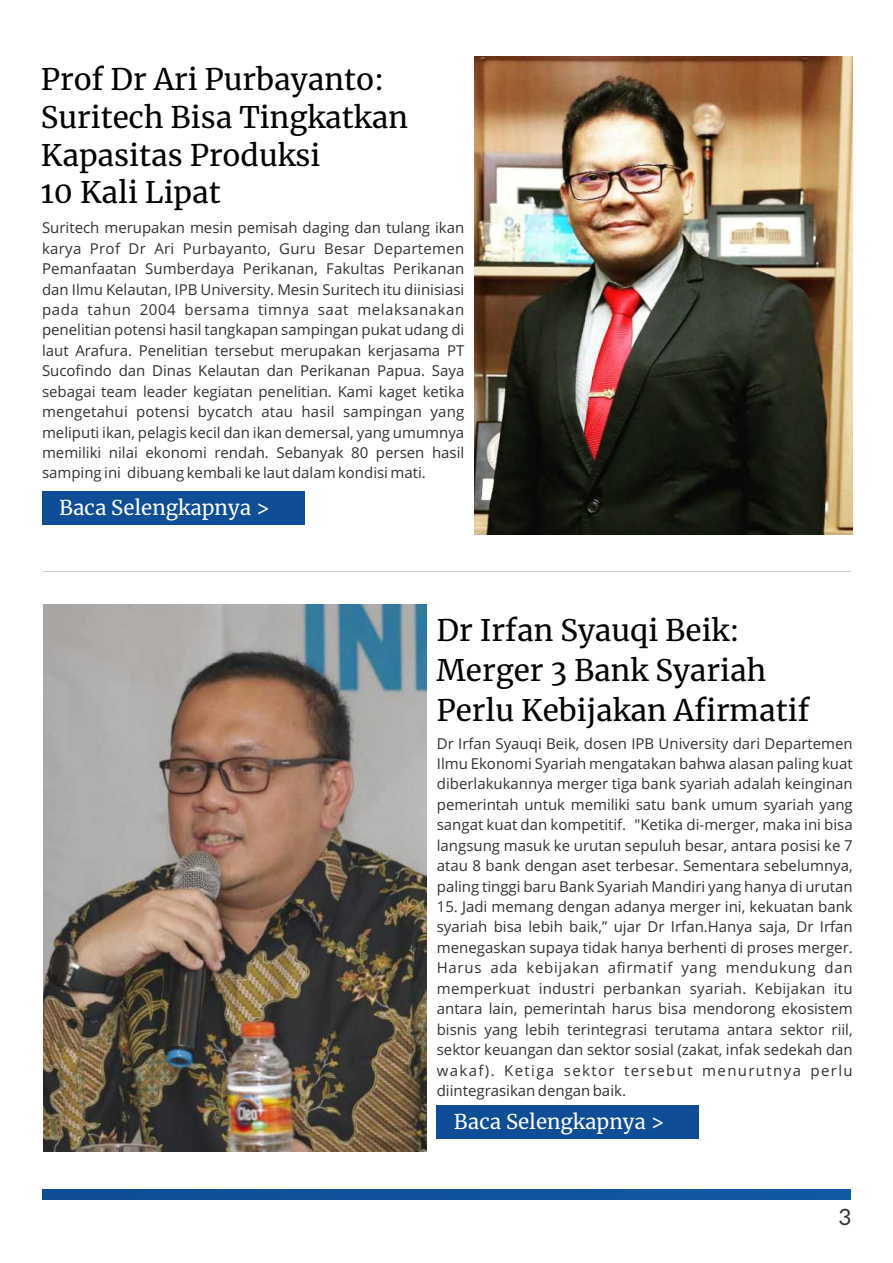
<style>
.page{position:relative;width:893px;height:1263px;background:#fff}
.page>*{position:absolute;margin:0;border:0;box-sizing:border-box;transform-origin:0 0}
.t1{font:29.7px/37.7px "Merriweather";color:#000}
.t2{font:22.5px "Lato";color:#333}
.t3{font:20.4px "Merriweather";color:#fff}
.t4{font:15px/20.4px "Open Sans";color:#333;text-align:justify}
</style>
<div class="page">
<div style="left:43px;top:1190px;width:807px;height:9px;background:#10539c"></div>
<div style="left:437px;top:1105px;width:262px;height:33px;background:#0f4d96"></div>
<hr style="left:43px;top:571px;width:807px;height:1px;background:#ccc">
<div style="left:42px;top:491px;width:262px;height:33px;background:#0f4d96"></div>
<img style="left:43px;top:604px;width:384px;height:547px">
<img style="left:474px;top:56px;width:379px;height:478px">
<h1 class="t1" style="left:41px;top:61px;width:369px">Prof Dr Ari Purbayanto:<br>Suritech Bisa Tingkatkan<br>Kapasitas Produksi<br>10 Kali Lipat</h1>
<p class="t4" style="left:42px;top:219px;width:424px">Suritech merupakan mesin pemisah daging dan tulang ikan karya Prof Dr Ari Purbayanto, Guru Besar Departemen Pemanfaatan Sumberdaya Perikanan, Fakultas Perikanan dan Ilmu Kelautan, IPB University. Mesin Suritech itu diinisiasi pada tahun 2004 bersama timnya saat melaksanakan penelitian potensi hasil tangkapan sampingan pukat udang di laut Arafura. Penelitian tersebut merupakan kerjasama PT Sucofindo dan Dinas Kelautan dan Perikanan Papua. Saya sebagai team leader kegiatan penelitian. Kami kaget ketika mengetahui potensi bycatch atau hasil sampingan yang meliputi ikan, pelagis kecil dan ikan demersal, yang umumnya memiliki nilai ekonomi rendah. Sebanyak 80 persen hasil samping ini dibuang kembali ke laut dalam kondisi mati.</p>
<h3 class="t3" style="left:59px;top:495px;width:212px">Baca Selengkapnya &gt;</h3>
<h1 class="t1" style="left:437px;top:611px;width:374px;line-height:39.6px">Dr Irfan Syauqi Beik:<br>Merger 3 Bank Syariah<br>Perlu Kebijakan Afirmatif</h1>
<p class="t4" style="left:437px;top:734px;width:417px">Dr Irfan Syauqi Beik, dosen IPB University dari Departemen Ilmu Ekonomi Syariah mengatakan bahwa alasan paling kuat diberlakukannya merger tiga bank syariah adalah keinginan pemerintah untuk memiliki satu bank umum syariah yang sangat kuat dan kompetitif. "Ketika di-merger, maka ini bisa langsung masuk ke urutan sepuluh besar, antara posisi ke 7 atau 8 bank dengan aset terbesar. Sementara sebelumnya, paling tinggi baru Bank Syariah Mandiri yang hanya di urutan</p>
<p class="t4" style="left:437px;top:898px;width:417px">15. Jadi memang dengan adanya merger ini, kekuatan bank syariah bisa lebih baik,” ujar Dr Irfan.Hanya saja, Dr Irfan menegaskan supaya tidak hanya berhenti di proses merger.<br>Harus ada kebijakan afirmatif yang mendukung dan memperkuat industri perbankan syariah. Kebijakan itu antara lain, pemerintah harus bisa mendorong ekosistem bisnis yang lebih terintegrasi terutama antara sektor riil, sektor keuangan dan sektor sosial (zakat, infak sedekah dan wakaf). Ketiga sektor tersebut menurutnya perlu diintegrasikan dengan baik.</p>
<h3 class="t3" style="left:454px;top:1109px;width:212px">Baca Selengkapnya &gt;</h3>
<h2 class="t2" style="left:838px;top:1207px;width:15px">3</h2>
</div>
